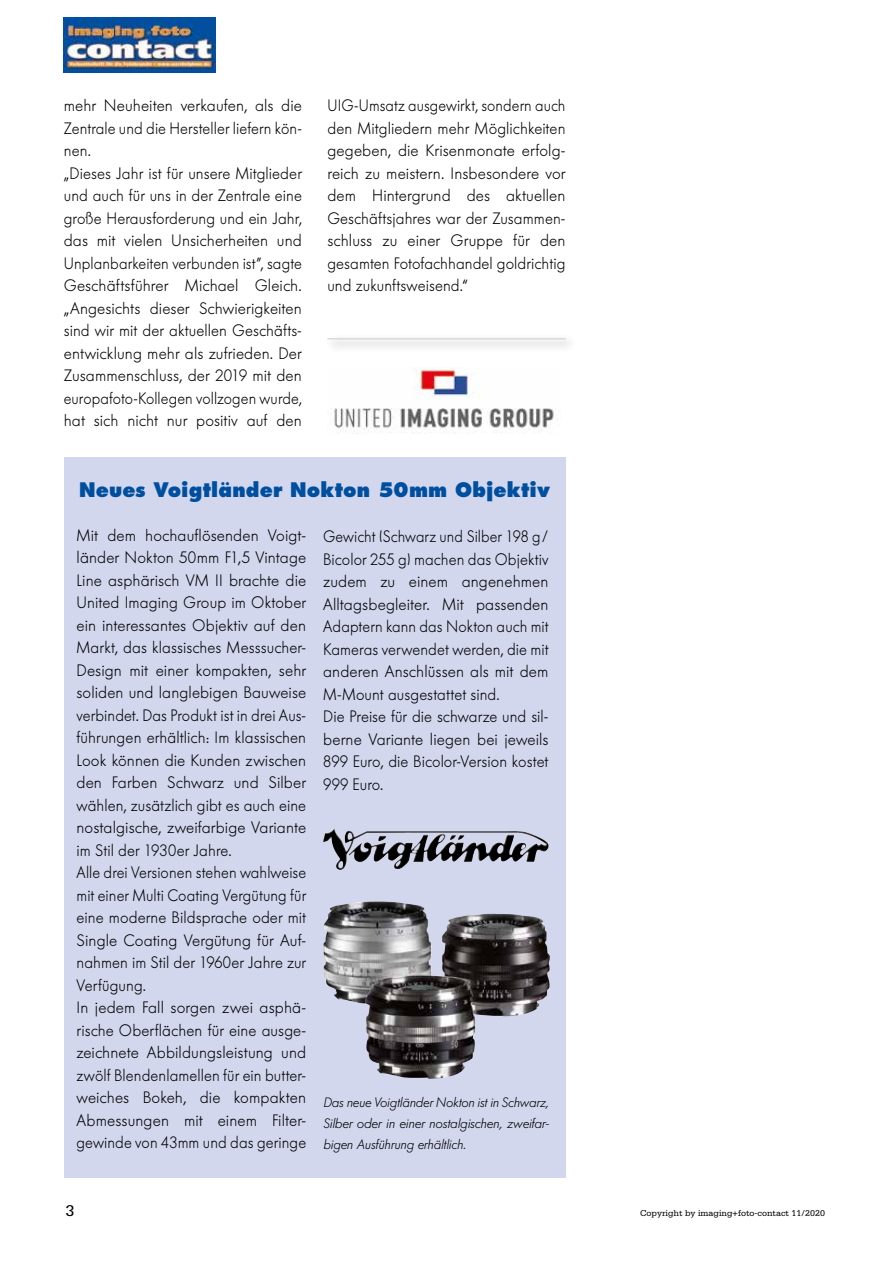
<style>
.page{position:relative;width:893px;height:1263px;background:#fff}
.page>*{position:absolute;margin:0;border:0;box-sizing:border-box;transform-origin:0 0}
.t1{font:800 19.5px "Futura";letter-spacing:.005em;color:#004f9f}
.t2{font:300 16.5px/22.5px "Futura BQ";letter-spacing:.005em;color:#000}
.t3{font:300 16.5px/22.5px "Futura BQ";letter-spacing:.005em;color:#000;text-align:justify;scale:.92 1}
.t4{font:16.5px "Serifa";color:#000}
.t5{font:italic 300 13.5px/21px "Futura BQ";color:#000;text-align:justify}
.t6{font:9px "Serifa";color:#000}
</style>
<div class="page">
<div style="left:64px;top:458px;width:502px;height:720px;background:#d3d7ee"></div>
<img style="left:323px;top:901px;width:227px;height:178px">
<img style="left:323px;top:831px;width:223px;height:39px">
<img style="left:334px;top:367px;width:220px;height:67px">
<div style="left:323px;top:333px;width:255px;height:20px;background:#f7f7f7"></div>
<hr style="left:327px;top:338px;width:239px;height:1px;background:#dadada">
<img style="left:64px;top:17px;width:152px;height:56px">
<p class="t2" style="left:64px;top:95px;width:240px">mehr Neuheiten verkaufen, als die Zentrale und die Hersteller liefern kön&shy;nen.<br>„Dieses Jahr ist für unsere Mitglieder und auch für uns in der Zentrale eine große Herausforderung und ein Jahr, das mit vielen Unsicherheiten und Unplanbarkeiten verbunden ist”, sagte Geschäftsführer Michael Gleich. „Angesichts dieser Schwierigkeiten sind wir mit der aktuellen Geschäfts&shy;entwicklung mehr als zufrieden. Der Zusammenschluss, der 2019 mit den europafoto-Kollegen vollzogen wurde, hat sich nicht nur positiv auf den</p>
<p class="t3" style="left:327px;top:95px;width:260px">UIG-Umsatz ausgewirkt, sondern auch den Mitgliedern mehr Möglichkeiten gegeben, die Krisenmonate erfolg&shy;reich zu meistern. Insbesondere vor dem Hintergrund des aktuellen Geschäftsjahres war der Zusammen&shy;schluss zu einer Gruppe für den gesamten Fotofachhandel goldrichtig und zukunftsweisend.“</p>
<p class="t1" style="left:79px;top:478px;width:472px">Neues Voigtländer Nokton 50mm Objektiv</p>
<p class="t2" style="left:77px;top:524px;width:231px">Mit dem hochauflösenden Voigt&shy;länder Nokton 50mm F1,5 Vintage Line asphärisch VM II brachte die United Imaging Group im Oktober ein interessantes Objektiv auf den Markt, das klassisches Messsucher-Design mit einer kompakten, sehr soliden und langlebigen Bauweise verbindet. Das Produkt ist in drei Aus&shy;führungen erhältlich: Im klassischen Look können die Kunden zwischen den Farben Schwarz und Silber wählen, zusätzlich gibt es auch eine nostalgische, zweifarbige Variante im Stil der 1930er Jahre.<br>Alle drei Versionen stehen wahlweise mit einer Multi Coating Vergütung für eine moderne Bildsprache oder mit Single Coating Vergütung für Auf&shy;nahmen im Stil der 1960er Jahre zur Verfügung.<br>In jedem Fall sorgen zwei asphä&shy;rische Oberflächen für eine ausge&shy;zeichnete Abbildungsleistung und zwölf Blendenlamellen für ein butter&shy;weiches Bokeh, die kompakten Abmessungen mit einem Filter&shy;gewinde von 43mm und das geringe</p>
<p class="t3" style="left:323px;top:525px;width:246px;text-align:left">Gewicht (Schwarz und Silber 198 g /<br>Bicolor 255 g) machen das Objektiv zudem zu einem angenehmen<br>Alltagsbegleiter. Mit passenden<br>Adaptern kann das Nokton auch mit<br>Kameras verwendet werden, die mit anderen Anschlüssen als mit dem<br>M-Mount ausgestattet sind.<br>Die Preise für die schwarze und sil&shy;berne Variante liegen bei jeweils<br>899 Euro, die Bicolor-Version kostet<br>999 Euro.</p>
<p class="t5" style="left:323px;top:1092px;width:228px">Das neue Voigtländer Nokton ist in Schwarz, Silber oder in einer nostalgischen, zweifar&shy;bigen Ausführung erhältlich.</p>
<p class="t4" style="left:65px;top:1201px;width:11px">3</p>
<p class="t6" style="left:640px;top:1208px;width:186px">Copyright by imaging+foto-contact 11/2020</p>
</div>
